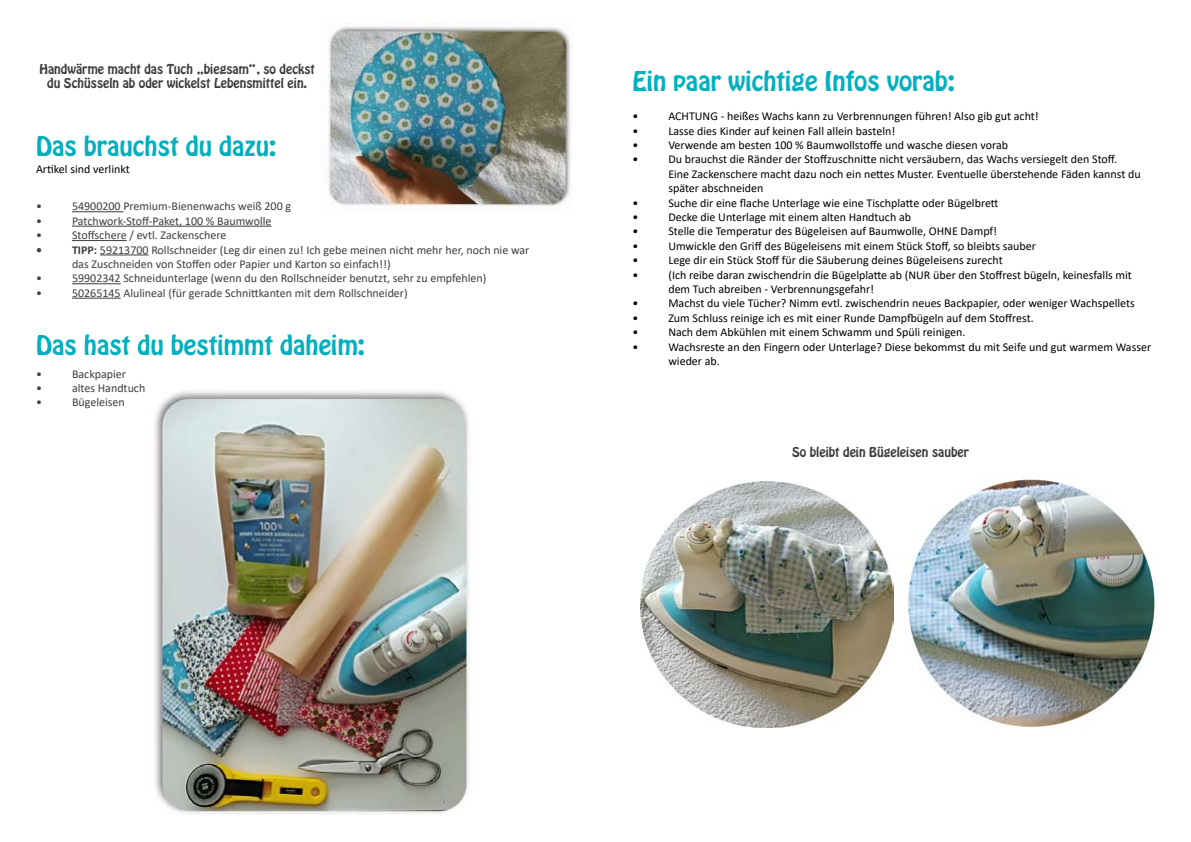
<style>
.page{position:relative;width:1191px;height:842px;background:#fff}
.page>*{position:absolute;margin:0;border:0;box-sizing:border-box;transform-origin:0 0}
.t1{font:24px "Hobo Std";color:#00b0bf}
.t2{font:12px/14.4px "Calibri";color:#000}
.t3{font:12px/14.4px "Calibri";color:#3e3d40}
.t4{font:12px/14.4px "Hobo Std";color:#3e3d40;text-align:center}
.t5{font:700 12px "Calibri";color:#3e3d40}
.s1{font-weight:700}
</style>
<div class="page">
<img style="left:893px;top:479px;width:264px;height:249px">
<img style="left:641px;top:481px;width:252px;height:246px">
<img style="left:154px;top:391px;width:315px;height:425px">
<img style="left:328px;top:22px;width:243px;height:185px">
<hr style="left:72px;top:211px;width:51px;height:1px;background:#3e3d40">
<hr style="left:72px;top:226px;width:200px;height:1px;background:#3e3d40">
<hr style="left:72px;top:240px;width:55px;height:1px;background:#3e3d40">
<hr style="left:100px;top:255px;width:49px;height:1px;background:#3e3d40">
<hr style="left:72px;top:283px;width:49px;height:1px;background:#3e3d40">
<hr style="left:72px;top:298px;width:49px;height:1px;background:#3e3d40">
<p class="t4" style="left:39px;top:62px;width:277px">Handwärme macht das Tuch „biegsam“, so deckst du Schüsseln ab oder wickelst Lebensmittel ein.</p>
<h1 class="t1" style="left:36px;top:129px;width:241px">Das brauchst du dazu:</h1>
<p class="t2" style="left:36px;top:161px;width:95px">Artikel sind verlinkt</p>
<p class="t3" style="left:36px;top:199px;width:7px">•</p>
<p class="t3" style="left:72px;top:199px;width:221px">54900200 Premium-Bienenwachs weiß 200 g</p>
<p class="t3" style="left:36px;top:213px;width:7px">•</p>
<p class="t3" style="left:72px;top:213px;width:201px">Patchwork-Stoff-Paket, 100 % Baumwolle</p>
<p class="t3" style="left:36px;top:228px;width:7px">•</p>
<p class="t3" style="left:72px;top:228px;width:156px">Stoffschere / evtl. Zackenschere</p>
<p class="t5" style="left:36px;top:241px;width:7px">•</p>
<p class="t3" style="left:72px;top:242px;width:459px"><span class="s1">TIPP:</span> 59213700 Rollschneider (Leg dir einen zu! Ich gebe meinen nicht mehr her, noch nie war das Zuschneiden von Stoffen oder Papier und Karton so einfach!!)</p>
<p class="t3" style="left:36px;top:271px;width:7px">•</p>
<p class="t3" style="left:72px;top:271px;width:416px">59902342 Schneidunterlage (wenn du den Rollschneider benutzt, sehr zu empfehlen)</p>
<p class="t3" style="left:36px;top:285px;width:7px">•</p>
<p class="t3" style="left:72px;top:285px;width:337px">50265145 Alulineal (für gerade Schnittkanten mit dem Rollschneider)</p>
<h1 class="t1" style="left:36px;top:329px;width:330px">Das hast du bestimmt daheim:</h1>
<p class="t3" style="left:36px;top:366px;width:7px">•</p>
<p class="t3" style="left:72px;top:366px;width:56px">Backpapier</p>
<p class="t3" style="left:36px;top:380px;width:7px">•</p>
<p class="t3" style="left:72px;top:380px;width:75px">altes Handtuch</p>
<p class="t3" style="left:36px;top:395px;width:7px">•</p>
<p class="t3" style="left:72px;top:395px;width:54px">Bügeleisen</p>
<h1 class="t1" style="left:632px;top:65px;width:324px">Ein paar wichtige Infos vorab:</h1>
<p class="t2" style="left:632px;top:109px;width:7px">•</p>
<p class="t2" style="left:668px;top:109px;width:372px">ACHTUNG - heißes Wachs kann zu Verbrennungen führen! Also gib gut acht!</p>
<p class="t2" style="left:632px;top:123px;width:7px">•</p>
<p class="t2" style="left:668px;top:123px;width:228px">Lasse dies Kinder auf keinen Fall allein basteln!</p>
<p class="t2" style="left:632px;top:137px;width:7px">•</p>
<p class="t2" style="left:668px;top:137px;width:341px">Verwende am besten 100 % Baumwollstoffe und wasche diesen vorab</p>
<p class="t2" style="left:632px;top:152px;width:7px">•</p>
<p class="t2" style="left:668px;top:152px;width:474px">Du brauchst die Ränder der Stoffzuschnitte nicht versäubern, das Wachs versiegelt den Stoff.<br>Eine Zackenschere macht dazu noch ein nettes Muster. Eventuelle überstehende Fäden kannst du später abschneiden</p>
<p class="t2" style="left:632px;top:195px;width:7px">•</p>
<p class="t2" style="left:668px;top:195px;width:332px">Suche dir eine flache Unterlage wie eine Tischplatte oder Bügelbrett</p>
<p class="t2" style="left:632px;top:209px;width:7px">•</p>
<p class="t2" style="left:668px;top:209px;width:244px">Decke die Unterlage mit einem alten Handtuch ab</p>
<p class="t2" style="left:632px;top:224px;width:7px">•</p>
<p class="t2" style="left:668px;top:224px;width:330px">Stelle die Temperatur des Bügeleisen auf Baumwolle, OHNE Dampf!</p>
<p class="t2" style="left:632px;top:238px;width:7px">•</p>
<p class="t2" style="left:668px;top:238px;width:369px">Umwickle den Griff des Bügeleisens mit einem Stück Stoff, so bleibts sauber</p>
<p class="t2" style="left:632px;top:253px;width:7px">•</p>
<p class="t2" style="left:668px;top:253px;width:336px">Lege dir ein Stück Stoff für die Säuberung deines Bügeleisens zurecht</p>
<p class="t2" style="left:632px;top:267px;width:7px">•</p>
<p class="t2" style="left:668px;top:267px;width:465px">(Ich reibe daran zwischendrin die Bügelplatte ab (NUR über den Stoffrest bügeln, keinesfalls mit dem Tuch abreiben - Verbrennungsgefahr!</p>
<p class="t2" style="left:632px;top:296px;width:7px">•</p>
<p class="t2" style="left:668px;top:296px;width:468px">Machst du viele Tücher? Nimm evtl. zwischendrin neues Backpapier, oder weniger Wachspellets</p>
<p class="t2" style="left:632px;top:310px;width:7px">•</p>
<p class="t2" style="left:668px;top:310px;width:367px">Zum Schluss reinige ich es mit einer Runde Dampfbügeln auf dem Stoffrest.</p>
<p class="t2" style="left:632px;top:325px;width:7px">•</p>
<p class="t2" style="left:668px;top:325px;width:299px">Nach dem Abkühlen mit einem Schwamm und Spüli reinigen.</p>
<p class="t2" style="left:632px;top:339px;width:7px">•</p>
<p class="t2" style="left:668px;top:339px;width:484px">Wachsreste an den Fingern oder Unterlage? Diese bekommst du mit Seife und gut warmem Wasser wieder ab.</p>
<p class="t4" style="left:792px;top:445px;width:178px">So bleibt dein Bügeleisen sauber</p>
</div>
